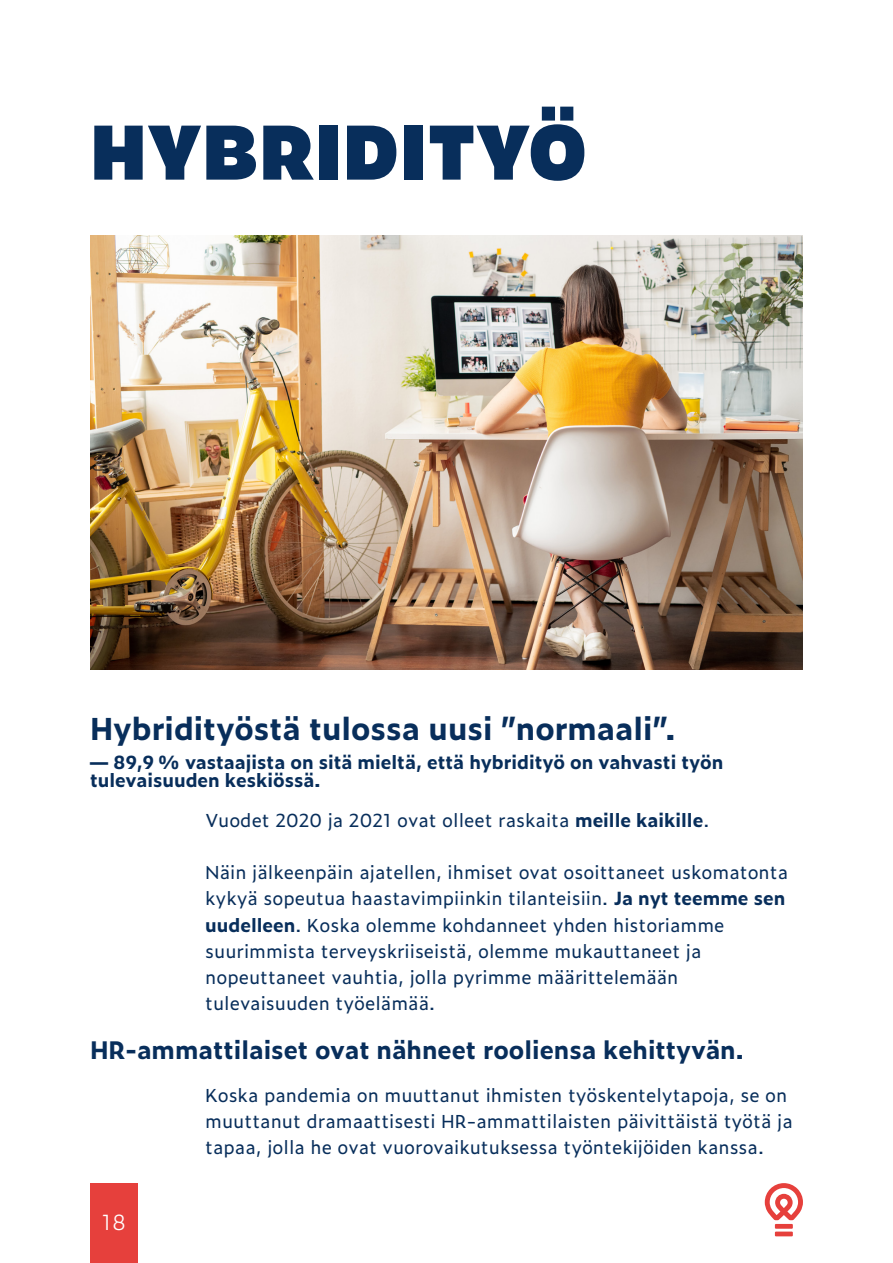
<style>
.page{position:relative;width:893px;height:1263px;background:#fff}
.page>*{position:absolute;margin:0;border:0;box-sizing:border-box;transform-origin:0 0}
.S_Headline{font:900 72px "Zeitung Micro Pro";color:#082e5b}
.S_Subhead_3{font:700 30px "Zeitung Micro Pro";color:#082e5b}
.S_Subhead_2{font:700 24px "Zeitung Micro Pro";color:#082e5b}
.t1{font:300 21px "Zeitung Micro Pro";color:#fff}
.S_Body_copy{font:18px/26.1px "Zeitung Micro Pro";color:#082e5b}
.S_Subhead_3_-_2{font:700 18px "Zeitung Micro Pro";color:#082e5b}
.s1{font-weight:700}
</style>
<div class="page">
<div style="left:90px;top:1183px;width:48px;height:80px;background:#e6403c"></div>
<div style="left:775px;top:1224px;width:18px;height:5px;background:#e6403c"></div>
<div style="left:775px;top:1231px;width:18px;height:5px;background:#e6403c"></div>
<svg style="left:765px;top:1183px;width:38px;height:37px"></svg>
<img style="left:90px;top:235px;width:713px;height:434px">
<p class="S_Headline" style="left:90px;top:94px;width:498px">HYBRIDITYÖ</p>
<p class="S_Subhead_3" style="left:90px;top:706px;width:587px">Hybridityöstä tulossa uusi ”normaali”.</p>
<p class="S_Subhead_3_-_2" style="left:90px;top:748px;width:635px">— 89,9 % vastaajista on sitä mieltä, että hybridityö on vahvasti työn</p>
<p class="S_Subhead_3_-_2" style="left:90px;top:766px;width:232px">tulevaisuuden keskiössä.</p>
<p class="S_Body_copy" style="left:205px;top:807px;width:505px">Vuodet 2020 ja 2021 ovat olleet raskaita <span class="s1">meille kaikille</span>.</p>
<p class="S_Body_copy" style="left:205px;top:859px;width:584px">Näin jälkeenpäin ajatellen, ihmiset ovat osoittaneet uskomatonta kykyä sopeutua haastavimpiinkin tilanteisiin. <span class="s1">Ja nyt teemme sen uudelleen</span>. Koska olemme kohdanneet yhden historiamme</p>
<p class="S_Body_copy" style="left:205px;top:937px;width:498px">suurimmista terveyskriiseistä, olemme mukauttaneet ja</p>
<p class="S_Body_copy" style="left:205px;top:963px;width:475px">nopeuttaneet vauhtia, jolla pyrimme määrittelemään</p>
<p class="S_Body_copy" style="left:205px;top:989px;width:231px">tulevaisuuden työelämää.</p>
<p class="S_Subhead_2" style="left:90px;top:1031px;width:655px">HR-ammattilaiset ovat nähneet rooliensa kehittyvän.</p>
<p class="t1" style="left:102px;top:1206px;width:26px">18</p>
<p class="S_Body_copy" style="left:205px;top:1082px;width:589px">Koska pandemia on muuttanut ihmisten työskentelytapoja, se on muuttanut dramaattisesti HR-ammattilaisten päivittäistä työtä ja tapaa, jolla he ovat vuorovaikutuksessa työntekijöiden kanssa.</p>
</div>
